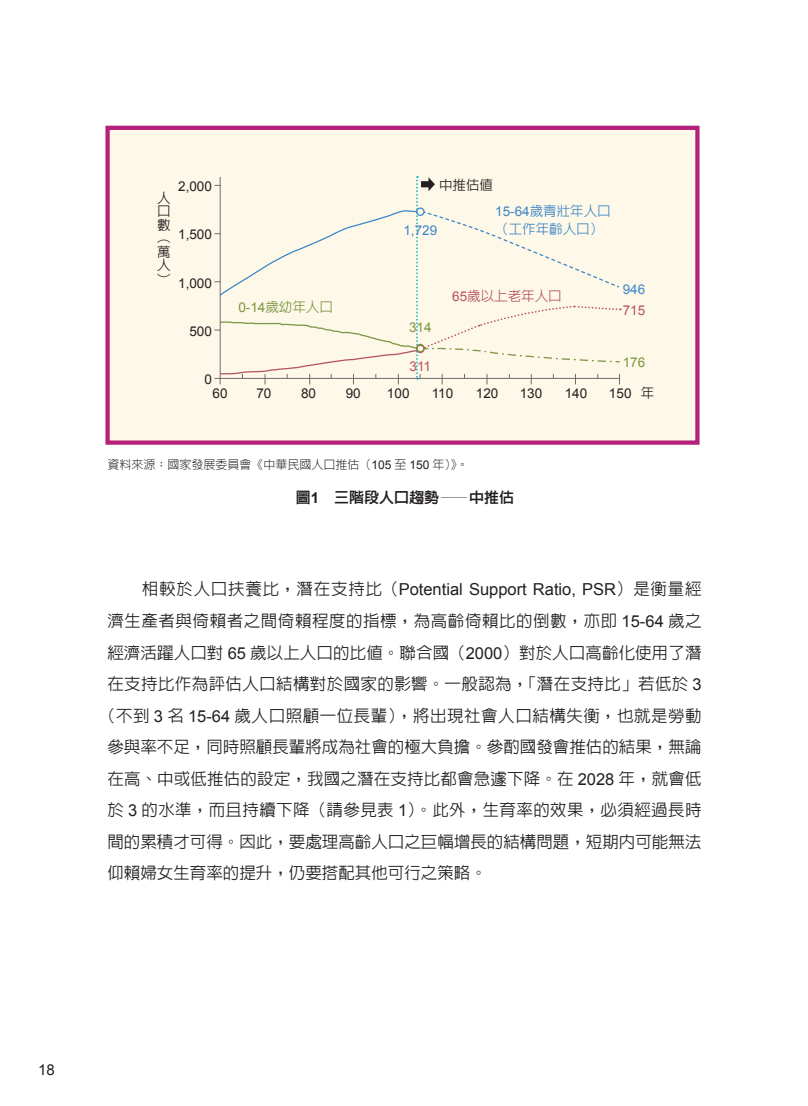
<style>
.page{position:relative;width:808px;height:1106px;background:#fff}
.page>*{position:absolute;margin:0;border:0;box-sizing:border-box;transform-origin:0 0}
.t1{font:500 16.5px "AR Hei B5";letter-spacing:.01em;color:#231f20}
.t2{font:16.5px "Arial";color:#231f20}
.t3{font:500 16.5px "AR Hei B5";letter-spacing:.03em;color:#231f20}
.t4{font:500 16.5px "AR Hei B5";letter-spacing:.035em;color:#231f20}
.t5{font:800 15px "AR Hei B5";color:#231f20}
.t6{font:15px "Arial";color:#231f20}
.t7{font:13.5px "Arial";color:#231f20}
.t8{font:500 13.5px/18px "AR Hei B5";color:#3b87c7}
.t9{font:500 13.5px/13.5px "AR Hei B5";color:#231f20;text-align:justify}
.t10{font:500 13.5px "AR Hei B5";color:#7b9540}
.t11{font:500 13.5px "AR Hei B5";color:#b45263}
.t12{font:13.5px "Arial";color:#3b87c7}
.t13{font:13.5px "Arial";color:#7b9540}
.t14{font:13.5px "Arial";color:#b45263}
.t15{font:300 12px "AR Hei B5";color:#231f20}
.s1{font-family:"Arial";font-weight:400}
.s2{font-family:"AR Hei B5";font-weight:500}
.s3{font-family:"Arial";font-weight:700}
</style>
<div class="page">
<div style="left:105px;top:126px;width:594px;height:319px;background:#fef8e8;border:4px solid #b5207a"></div>
<svg style="left:215px;top:176px;width:406px;height:208px"></svg>
<div style="left:416px;top:207px;width:9px;height:9px;border:1px solid #3b87c7;border-radius:50%"></div>
<div style="left:416px;top:344px;width:9px;height:9px;border:1px solid #b45263;border-radius:50%"></div>
<div style="left:416px;top:344px;width:9px;height:8px;border:1px solid #7b9540;border-radius:50%"></div>
<hr style="left:220px;top:177px;width:1px;height:207px;background:#6c6d70">
<p class="t9" style="left:157px;top:191px;width:15px">人口數︵萬人︶</p>
<p class="t7" style="left:178px;top:178px;width:35px">2,000</p>
<p class="t7" style="left:178px;top:226px;width:35px">1,500</p>
<p class="t7" style="left:178px;top:274px;width:35px">1,000</p>
<p class="t7" style="left:189px;top:322px;width:24px">500</p>
<p class="t7" style="left:204px;top:370px;width:9px">0</p>
<p class="t9" style="left:439px;top:178px;width:55px">中推估值</p>
<p class="t12" style="left:403px;top:222px;width:35px">1,729</p>
<p class="t8" style="left:495px;top:202px;width:117px"><span class="s1">15-64</span>歲青壯年人口（工作年齡人口）</p>
<p class="t12" style="left:623px;top:280px;width:24px">946</p>
<p class="t11" style="left:452px;top:289px;width:111px"><span class="s1">65</span>歲以上老年人口</p>
<p class="t10" style="left:238px;top:300px;width:96px"><span class="s1">0-14</span>歲幼年人口</p>
<p class="t14" style="left:623px;top:302px;width:24px">715</p>
<p class="t13" style="left:409px;top:318px;width:24px">314</p>
<p class="t14" style="left:410px;top:357px;width:23px">311</p>
<p class="t13" style="left:623px;top:353px;width:24px">176</p>
<p class="t7" style="left:213px;top:384px;width:17px">60</p>
<p class="t7" style="left:256px;top:384px;width:17px">70</p>
<p class="t7" style="left:301px;top:384px;width:17px">80</p>
<p class="t7" style="left:346px;top:384px;width:17px">90</p>
<p class="t7" style="left:387px;top:384px;width:24px">100</p>
<p class="t7" style="left:432px;top:384px;width:23px">110</p>
<p class="t7" style="left:476px;top:384px;width:24px">120</p>
<p class="t7" style="left:520px;top:384px;width:24px">130</p>
<p class="t7" style="left:565px;top:384px;width:24px">140</p>
<p class="t7" style="left:609px;top:384px;width:47px">150 <span class="s2">年</span></p>
<p class="t15" style="left:107px;top:459px;width:363px">資料來源：國家發展委員會《中華民國人口推估（<span class="s1">105</span> 至 <span class="s1">150</span> 年）》。</p>
<p class="t5" style="left:296px;top:489px;width:220px">圖<span class="s3">1</span> 三階段人口趨勢—中推估</p>
<p class="t2" style="left:142px;top:579px;width:561px"><span class="s2">相較於人口扶養比，潛在支持比（</span>Potential Support Ratio, PSR<span class="s2">）是衡量經</span></p>
<p class="t4" style="left:107px;top:612px;width:596px">濟生產者與倚賴者之間倚賴程度的指標，為高齡倚賴比的倒數，亦即 <span class="s1">15-64</span> 歲之</p>
<p class="t1" style="left:107px;top:644px;width:596px">經濟活躍人口對 <span class="s1">65</span> 歲以上人口的比值。聯合國（<span class="s1">2000</span>）對於人口高齡化使用了潛</p>
<p class="t1" style="left:107px;top:675px;width:596px">在支持比作為評估人口結構對於國家的影響。一般認為，「潛在支持比」若低於 <span class="s1">3</span></p>
<p class="t3" style="left:99px;top:707px;width:604px">（不到 <span class="s1">3</span> 名 <span class="s1">15-64</span> 歲人口照顧一位長輩），將出現社會人口結構失衡，也就是勞動</p>
<p class="t1" style="left:107px;top:738px;width:595px">參與率不足，同時照顧長輩將成為社會的極大負擔。參酌國發會推估的結果，無論</p>
<p class="t1" style="left:107px;top:770px;width:596px">在高、中或低推估的設定，我國之潛在支持比都會急遽下降。在 <span class="s1">2028</span> 年，就會低</p>
<p class="t1" style="left:107px;top:801px;width:596px">於 <span class="s1">3</span> 的水準，而且持續下降（請參見表 <span class="s1">1</span>）。此外，生育率的效果，必須經過長時</p>
<p class="t1" style="left:107px;top:833px;width:595px">間的累積才可得。因此，要處理高齡人口之巨幅增長的結構問題，短期內可能無法</p>
<p class="t1" style="left:107px;top:864px;width:381px">仰賴婦女生育率的提升，仍要搭配其他可行之策略。</p>
<p class="t6" style="left:38px;top:1059px;width:18px">18</p>
</div>
